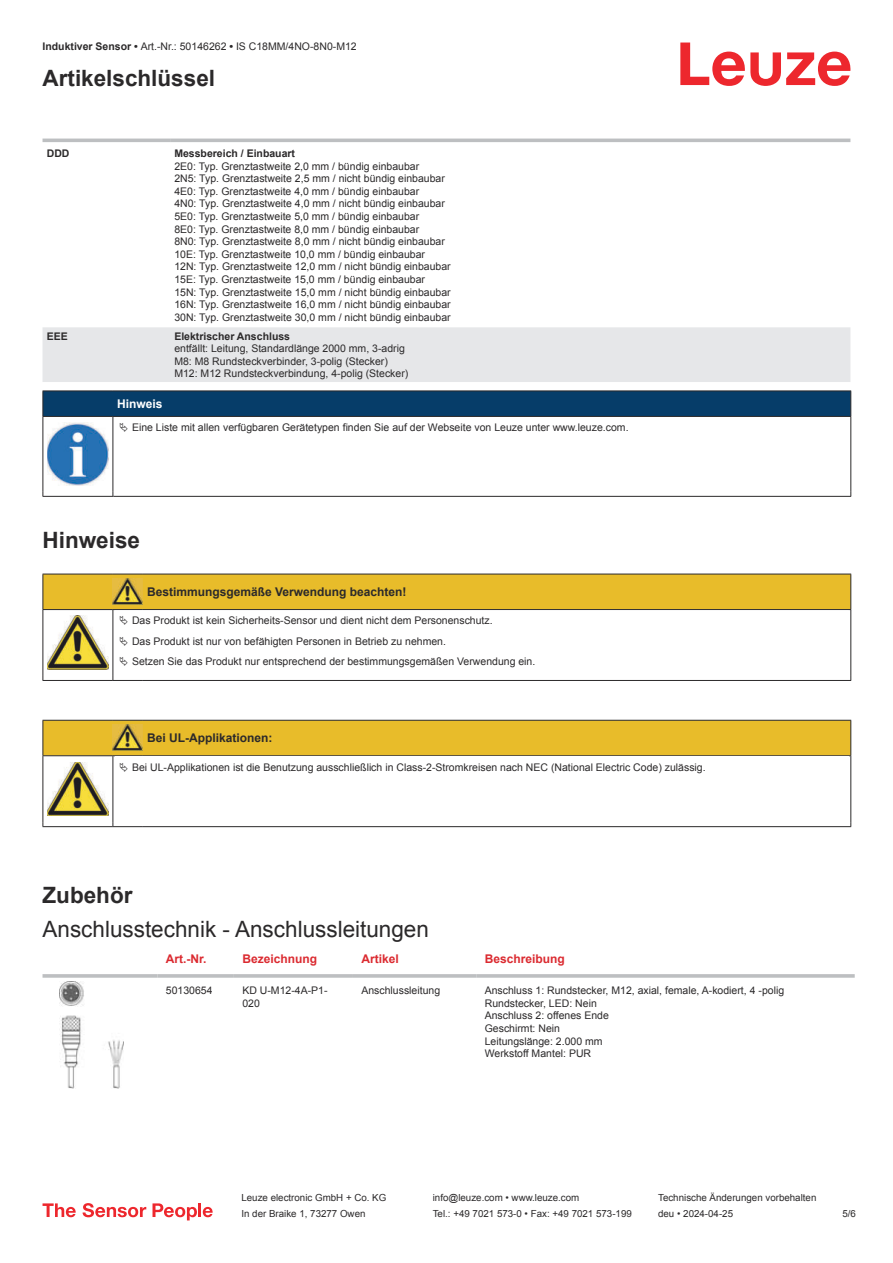
<style>
.page{position:relative;width:893px;height:1263px;background:#fff}
.page>*{position:absolute;margin:0;border:0;box-sizing:border-box;transform-origin:0 0}
.t1{font:22.5px "Arial";color:#2b292a}
.t2{font:700 22.5px "Arial";color:#2b292a}
.t3{font:700 12px "Arial";color:#2b292a}
.t4{font:700 12px "Arial";color:#db2a30}
.t5{font:700 12px "Arial";color:#fff}
.t6{font:10.5px/12.6px "Arial";color:#2b292a}
.t7{font:700 10.5px "Arial";color:#2b292a}
.t8{font:9.75px "Arial";color:#2b292a}
.s1{font-weight:700}
</style>
<div class="page">
<svg style="left:680px;top:43px;width:170px;height:43px"></svg>
<svg style="left:43px;top:138px;width:807px;height:1px"></svg>
<div style="left:43px;top:327px;width:807px;height:55px;background:#e6e7e9"></div>
<hr style="left:43px;top:139px;width:127px;height:3px;background:#bdbfc1">
<hr style="left:170px;top:139px;width:680px;height:3px;background:#bdbfc1">
<svg style="left:43px;top:974px;width:114px;height:4px"></svg>
<hr style="left:157px;top:974px;width:77px;height:4px;background:#c6c7c9">
<svg style="left:234px;top:974px;width:119px;height:4px"></svg>
<svg style="left:353px;top:974px;width:123px;height:4px"></svg>
<hr style="left:476px;top:974px;width:379px;height:4px;background:#c6c7c9">
<img style="left:59px;top:982px;width:65px;height:106px">
<svg style="left:43px;top:1203px;width:33px;height:14px"></svg>
<svg style="left:83px;top:1203px;width:63px;height:14px"></svg>
<svg style="left:153px;top:1203px;width:44px;height:17px"></svg>
<hr style="left:198px;top:1203px;width:3px;height:14px;background:#ed272d">
<svg style="left:203px;top:1207px;width:10px;height:10px"></svg>
<svg style="left:44px;top:417px;width:806px;height:79px"></svg>
<hr style="left:43px;top:416px;width:70px;height:1px;background:#2b292a">
<div style="left:43px;top:391px;width:808px;height:25px;background:#063d69"></div>
<hr style="left:113px;top:416px;width:738px;height:1px;background:#2b292a">
<hr style="left:43px;top:417px;width:1px;height:75px;background:#2b292a">
<hr style="left:113px;top:417px;width:1px;height:75px;background:#2b292a">
<hr style="left:850px;top:417px;width:1px;height:75px;background:#2b292a">
<hr style="left:43px;top:496px;width:70px;height:1px;background:#2b292a">
<hr style="left:113px;top:496px;width:738px;height:1px;background:#2b292a">
<img style="left:47px;top:423px;width:61px;height:63px">
<div style="left:115px;top:417px;width:734px;height:21px;background:#fff"></div>
<hr style="left:43px;top:680px;width:70px;height:1px;background:#2b292a">
<hr style="left:113px;top:680px;width:30px;height:1px;background:#2b292a">
<hr style="left:143px;top:680px;width:708px;height:1px;background:#2b292a">
<div style="left:44px;top:721px;width:806px;height:34px;background:#e8bc2a"></div>
<hr style="left:43px;top:720px;width:70px;height:1px;background:#2b292a">
<hr style="left:43px;top:721px;width:1px;height:34px;background:#2b292a">
<hr style="left:43px;top:755px;width:70px;height:1px;background:#2b292a">
<hr style="left:113px;top:720px;width:30px;height:1px;background:#2b292a">
<hr style="left:113px;top:755px;width:30px;height:1px;background:#2b292a">
<hr style="left:143px;top:720px;width:708px;height:1px;background:#2b292a">
<hr style="left:850px;top:721px;width:1px;height:34px;background:#2b292a">
<hr style="left:143px;top:755px;width:708px;height:1px;background:#2b292a">
<hr style="left:43px;top:756px;width:1px;height:66px;background:#2b292a">
<hr style="left:113px;top:756px;width:1px;height:66px;background:#2b292a">
<hr style="left:850px;top:756px;width:1px;height:66px;background:#2b292a">
<hr style="left:43px;top:826px;width:70px;height:1px;background:#2b292a">
<hr style="left:113px;top:826px;width:30px;height:1px;background:#2b292a">
<hr style="left:143px;top:826px;width:708px;height:1px;background:#2b292a">
<img style="left:113px;top:724px;width:30px;height:27px">
<img style="left:47px;top:762px;width:61px;height:54px">
<svg style="left:43px;top:574px;width:808px;height:106px"></svg>
<p class="t6" style="left:43px;top:41px;width:316px"><span class="s1">Induktiver Sensor •</span> Art.-Nr.: 50146262 <span class="s1">•</span> IS C18MM/4NO-8N0-M12</p>
<h1 class="t2" style="left:43px;top:69px;width:174px">Artikelschlüssel</h1>
<p class="t7" style="left:47px;top:149px;width:24px">DDD</p>
<p class="t7" style="left:174px;top:149px;width:122px">Messbereich / Einbauart</p>
<p class="t6" style="left:174px;top:161px;width:278px">2E0: Typ. Grenztastweite 2,0 mm / bündig einbaubar<br>2N5: Typ. Grenztastweite 2,5 mm / nicht bündig einbaubar 4E0: Typ. Grenztastweite 4,0 mm / bündig einbaubar<br>4N0: Typ. Grenztastweite 4,0 mm / nicht bündig einbaubar 5E0: Typ. Grenztastweite 5,0 mm / bündig einbaubar<br>8E0: Typ. Grenztastweite 8,0 mm / bündig einbaubar<br>8N0: Typ. Grenztastweite 8,0 mm / nicht bündig einbaubar 10E: Typ. Grenztastweite 10,0 mm / bündig einbaubar<br>12N: Typ. Grenztastweite 12,0 mm / nicht bündig einbaubar 15E: Typ. Grenztastweite 15,0 mm / bündig einbaubar<br>15N: Typ. Grenztastweite 15,0 mm / nicht bündig einbaubar 16N: Typ. Grenztastweite 16,0 mm / nicht bündig einbaubar 30N: Typ. Grenztastweite 30,0 mm / nicht bündig einbaubar</p>
<p class="t7" style="left:47px;top:332px;width:23px">EEE</p>
<p class="t7" style="left:174px;top:332px;width:117px">Elektrischer Anschluss</p>
<p class="t6" style="left:174px;top:343px;width:236px">entfällt: Leitung, Standardlänge 2000 mm, 3-adrig<br>M8: M8 Rundsteckverbinder, 3-polig (Stecker)<br>M12: M12 Rundsteckverbindung, 4-polig (Stecker)</p>
<p class="t5" style="left:117px;top:399px;width:47px">Hinweis</p>
<p class="t6" style="left:132px;top:422px;width:498px">Eine Liste mit allen verfügbaren Gerätetypen finden Sie auf der Webseite von Leuze unter www.leuze.com.</p>
<h1 class="t2" style="left:43px;top:531px;width:99px">Hinweise</h1>
<p class="t3" style="left:147px;top:587px;width:261px">Bestimmungsgemäße Verwendung beachten!</p>
<p class="t6" style="left:132px;top:611px;width:405px;line-height:20.2px">Das Produkt ist kein Sicherheits-Sensor und dient nicht dem Personenschutz.<br>Das Produkt ist nur von befähigten Personen in Betrieb zu nehmen.<br>Setzen Sie das Produkt nur entsprechend der bestimmungsgemäßen Verwendung ein.</p>
<p class="t3" style="left:147px;top:733px;width:127px">Bei UL-Applikationen:</p>
<p class="t6" style="left:132px;top:761px;width:575px">Bei UL-Applikationen ist die Benutzung ausschließlich in Class-2-Stromkreisen nach NEC (National Electric Code) zulässig.</p>
<h1 class="t2" style="left:43px;top:886px;width:92px">Zubehör</h1>
<h1 class="t1" style="left:43px;top:921px;width:388px">Anschlusstechnik - Anschlussleitungen</h1>
<p class="t4" style="left:166px;top:954px;width:42px">Art.-Nr.</p>
<p class="t4" style="left:242px;top:954px;width:76px">Bezeichnung</p>
<p class="t4" style="left:361px;top:954px;width:39px">Artikel</p>
<p class="t4" style="left:485px;top:954px;width:82px">Beschreibung</p>
<p class="t6" style="left:166px;top:985px;width:48px">50130654</p>
<p class="t6" style="left:242px;top:985px;width:87px">KD U-M12-4A-P1-<br>020</p>
<p class="t6" style="left:361px;top:985px;width:80px">Anschlussleitung</p>
<p class="t6" style="left:485px;top:985px;width:301px">Anschluss 1: Rundstecker, M12, axial, female, A-kodiert, 4 -polig<br>Rundstecker, LED: Nein<br>Anschluss 2: offenes Ende<br>Geschirmt: Nein<br>Leitungslänge: 2.000 mm<br>Werkstoff Mantel: PUR</p>
<p class="t8" style="left:241px;top:1194px;width:146px">Leuze electronic GmbH + Co. KG</p>
<p class="t8" style="left:433px;top:1194px;width:148px">info@leuze.com • www.leuze.com</p>
<p class="t8" style="left:658px;top:1194px;width:160px">Technische Änderungen vorbehalten</p>
<p class="t8" style="left:241px;top:1210px;width:126px">In der Braike 1, 73277 Owen</p>
<p class="t8" style="left:433px;top:1210px;width:201px">Tel.: +49 7021 573-0 • Fax: +49 7021 573-199</p>
<p class="t8" style="left:658px;top:1210px;width:76px">deu • 2024-04-25</p>
<p class="t8" style="left:842px;top:1210px;width:15px">5 /6</p>
</div>
